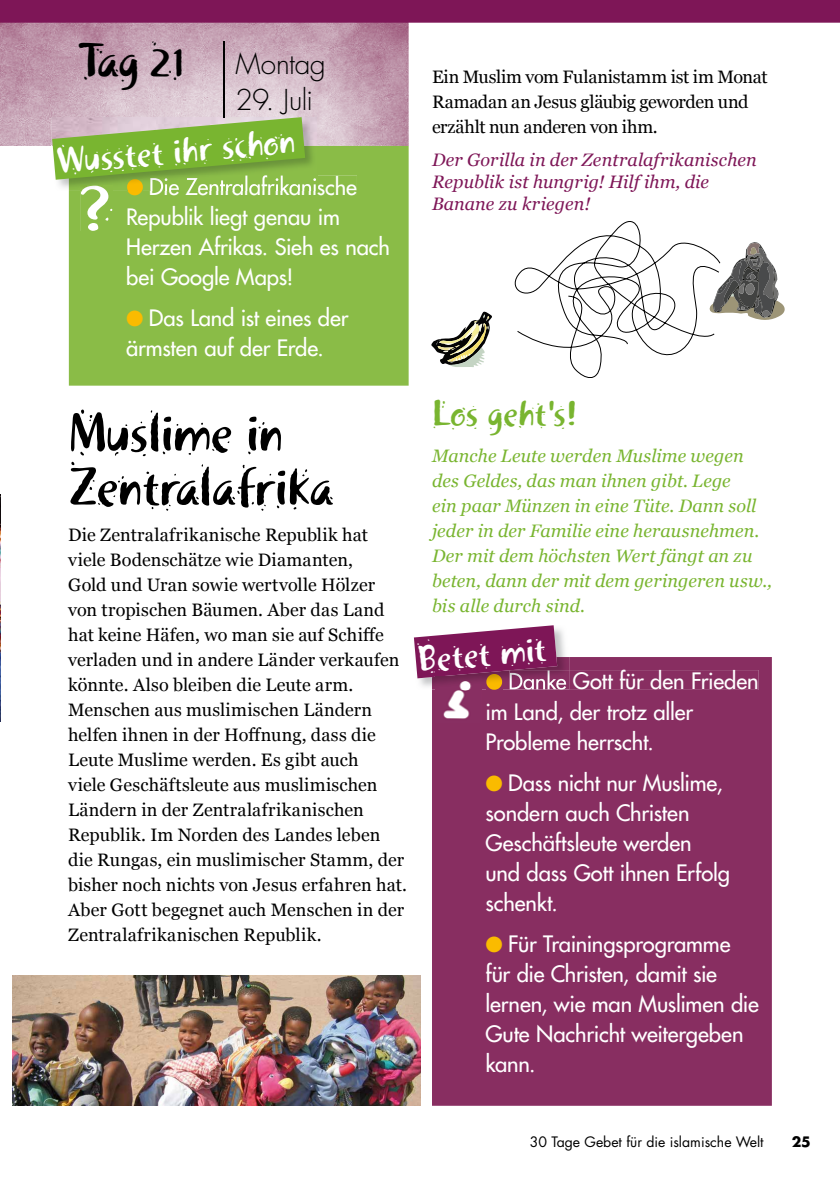
<style>
.page{position:relative;width:840px;height:1191px;background:#fff}
.page>*{position:absolute;margin:0;border:0;box-sizing:border-box;transform-origin:0 0}
.t1{font:66.8px "Khaki Two";color:#fff}
.t2{font:54px/54px "Khaki Two";letter-spacing:-.01em;color:#000}
.t3{font:48.6px "Khaki Two";color:#000}
.t4{font:36px "Khaki Two";color:#fff}
.t5{font:36px "Khaki Two";color:#79b530}
.t6{font:300 28px "Futura";letter-spacing:-.015em;color:#000}
.t7{font:22px/30px "Futura";letter-spacing:-.005em;color:#fff}
.t8{font:18px/25px "Georgia";color:#000}
.t9{font:italic 18px/25px "Georgia";letter-spacing:.005em;color:#79b530}
.t10{font:italic 18px/22px "Georgia";letter-spacing:.005em;color:#7e1657}
.t11{font:14px "Futura";color:#000}
.t12{font:700 14px "Futura";color:#000}
.s1{font-size:40.2px}
.s2{color:#fabb00}
</style>
<div class="page">
<img style="left:0;top:495px;width:1px;height:226px">
<img style="left:0;top:23px;width:408px;height:123px">
<div style="left:69px;top:146px;width:339px;height:240px;background:#8abc47"></div>
<div style="left:81px;top:191px;width:31px;height:40px;background:#8abc47"></div>
<svg style="left:52px;top:117px;width:305px;height:78px;background:#95bb5e"></svg>
<div style="left:432px;top:657px;width:339px;height:448px;background:#882e61"></div>
<svg style="left:413px;top:625px;width:345px;height:65px"></svg>
<img style="left:435px;top:677px;width:45px;height:45px">
<div style="left:0;top:0;width:839px;height:23px;background:#7e1657"></div>
<hr style="left:223px;top:42px;width:1px;height:75px;background:#000">
<svg style="left:431px;top:311px;width:61px;height:56px"></svg>
<svg style="left:514px;top:221px;width:270px;height:157px"></svg>
<img style="left:13px;top:975px;width:407px;height:131px">
<h3 class="t3" style="left:77px;top:31px;width:109px">Tag <span class="s1">21</span></h3>
<h3 class="t6" style="left:235px;top:47px;width:92px">Montag</h3>
<h3 class="t6" style="left:235px;top:83px;width:79px">29. Juli</h3>
<h3 class="t4" style="left:54px;top:140px;width:242px;rotate:-5deg">Wusstet ihr schon</h3>
<p class="t7" style="left:126px;top:171px;width:265px"><span class="s2">●</span> Die Zentralafrikanische<br>Republik liegt genau im<br>Herzen Afrikas. Sieh es nach bei Google Maps!</p>
<p class="t7" style="left:126px;top:303px;width:224px"><span class="s2">●</span> Das Land ist eines der ärmsten auf der Erde.</p>
<h1 class="t1" style="left:77px;top:169px;width:39px">?</h1>
<p class="t8" style="left:432px;top:64px;width:337px">Ein Muslim vom Fulanistamm ist im Monat<br>Ramadan an Jesus gläubig geworden und erzählt nun anderen von ihm.</p>
<p class="t10" style="left:432px;top:149px;width:326px">Der Gorilla in der Zentralafrikanischen<br>Republik ist hungrig! Hilf ihm, die<br>Banane zu kriegen!</p>
<h2 class="t2" style="left:68px;top:406px;width:267px">Muslime in<br>Zentralafrika</h2>
<p class="t8" style="left:68px;top:521px;width:340px">Die Zentralafrikanische Republik hat viele Bodenschätze wie Diamanten,<br>Gold und Uran sowie wertvolle Hölzer von tropischen Bäumen. Aber das Land hat keine Häfen, wo man sie auf Schiffe verladen und in andere Länder verkaufen könnte. Also bleiben die Leute arm.<br>Menschen aus muslimischen Ländern helfen ihnen in der Hoffnung, dass die Leute Muslime werden. Es gibt auch<br>viele Geschäftsleute aus muslimischen Ländern in der Zentralafrikanischen Republik. Im Norden des Landes leben die Rungas, ein muslimischer Stamm, der bisher noch nichts von Jesus erfahren hat.<br>Aber Gott begegnet auch Menschen in der Zentralafrikanischen Republik.</p>
<h3 class="t5" style="left:432px;top:392px;width:147px">Los geht's!</h3>
<p class="t9" style="left:432px;top:443px;width:341px">Manche Leute werden Muslime wegen des Geldes, das man ihnen gibt. Lege<br>ein paar Münzen in eine Tüte. Dann soll jeder in der Familie eine herausnehmen.<br>Der mit dem höchsten Wert fängt an zu beten, dann der mit dem geringeren usw., bis alle durch sind.</p>
<h3 class="t4" style="left:415px;top:638px;width:131px;rotate:-5deg">Betet mit</h3>
<p class="t7" style="left:485px;top:666px;width:274px"><span class="s2">●</span> Danke Gott für den Frieden im Land, der trotz aller<br>Probleme herrscht.</p>
<p class="t7" style="left:485px;top:767px;width:246px"><span class="s2">●</span> Dass nicht nur Muslime, sondern auch Christen<br>Geschäftsleute werden und dass Gott ihnen Erfolg schenkt.</p>
<p class="t7" style="left:485px;top:929px;width:274px"><span class="s2">●</span> Für Trainingsprogramme für die Christen, damit sie lernen, wie man Muslimen die<br>Gute Nachricht weitergeben kann.</p>
<p class="t11" style="left:529px;top:1132px;width:235px">30 Tage Gebet für die islamische Welt</p>
<p class="t12" style="left:791px;top:1132px;width:21px">25</p>
</div>
